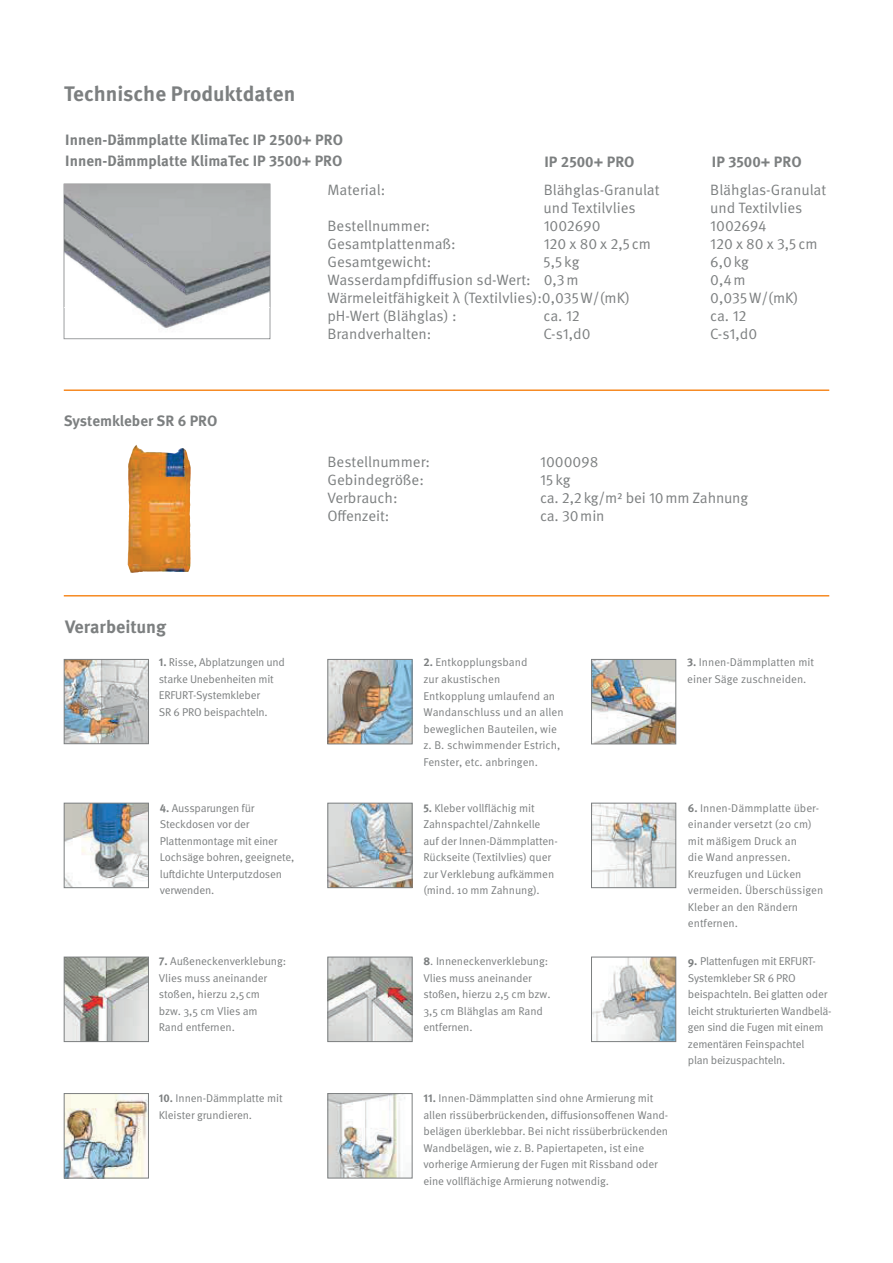
<style>
.page{position:relative;width:893px;height:1263px;background:#fff}
.page>*{position:absolute;margin:0;border:0;box-sizing:border-box;transform-origin:0 0}
.t1{font:700 21px "Meta Pro";color:#7c7f80}
.t2{font:700 18px "Meta Pro";color:#7c7f80}
.t3{font:15px "Meta Pro";color:#7c7f80}
.t4{font:700 15px/21px "Meta Pro";color:#7c7f80}
.t5{font:11.25px/16.5px "Meta Pro";letter-spacing:-.01em;color:#7c7f80}
.s1{font-weight:700}
</style>
<div class="page">
<img style="left:66px;top:661px;width:81px;height:81px">
<div style="left:64px;top:659px;width:85px;height:85px;border:1px solid #7c7f80"></div>
<img style="left:66px;top:805px;width:81px;height:81px">
<div style="left:64px;top:803px;width:85px;height:85px;border:1px solid #7c7f80"></div>
<img style="left:593px;top:661px;width:81px;height:81px">
<div style="left:591px;top:659px;width:85px;height:85px;border:1px solid #7c7f80"></div>
<img style="left:329px;top:661px;width:81px;height:81px">
<div style="left:327px;top:659px;width:85px;height:85px;border:1px solid #7c7f80"></div>
<img style="left:593px;top:805px;width:81px;height:81px">
<div style="left:591px;top:803px;width:85px;height:85px;border:1px solid #7c7f80"></div>
<img style="left:329px;top:805px;width:81px;height:81px">
<div style="left:327px;top:803px;width:85px;height:85px;border:1px solid #7c7f80"></div>
<img style="left:66px;top:959px;width:81px;height:81px">
<div style="left:64px;top:957px;width:85px;height:85px;border:1px solid #7c7f80"></div>
<img style="left:329px;top:959px;width:81px;height:81px">
<div style="left:327px;top:957px;width:85px;height:85px;border:1px solid #7c7f80"></div>
<img style="left:593px;top:959px;width:81px;height:81px">
<div style="left:591px;top:957px;width:85px;height:85px;border:1px solid #7c7f80"></div>
<img style="left:66px;top:1095px;width:81px;height:81px">
<div style="left:64px;top:1093px;width:85px;height:85px;border:1px solid #7c7f80"></div>
<img style="left:329px;top:1095px;width:76px;height:81px">
<div style="left:327px;top:1093px;width:85px;height:85px;border:1px solid #7c7f80"></div>
<svg style="left:64px;top:307px;width:206px;height:32px"></svg>
<img style="left:64px;top:184px;width:206px;height:123px">
<img style="left:128px;top:446px;width:63px;height:127px">
<hr style="left:64px;top:389px;width:765px;height:2px;background:#f68a22">
<hr style="left:64px;top:595px;width:765px;height:2px;background:#f68a22">
<h1 class="t1" style="left:64px;top:86px;width:233px">Technische Produktdaten</h1>
<h3 class="t4" style="left:65px;top:131px;width:279px">Innen-Dämmplatte KlimaTec IP 2500+ PRO<br>Innen-Dämmplatte KlimaTec IP 3500+ PRO</h3>
<h3 class="t3" style="left:327px;top:184px;width:60px">Material:</h3>
<h3 class="t3" style="left:544px;top:184px;width:118px">Blähglas-Granulat</h3>
<h3 class="t3" style="left:710px;top:184px;width:118px">Blähglas-Granulat</h3>
<h3 class="t3" style="left:543px;top:202px;width:94px">und Textilvlies</h3>
<h3 class="t3" style="left:710px;top:202px;width:94px">und Textilvlies</h3>
<h3 class="t3" style="left:327px;top:220px;width:104px">Bestellnummer:</h3>
<h3 class="t3" style="left:544px;top:220px;width:58px">1002690</h3>
<h3 class="t3" style="left:710px;top:220px;width:58px">1002694</h3>
<h3 class="t3" style="left:327px;top:238px;width:130px">Gesamtplattenmaß:</h3>
<h3 class="t3" style="left:544px;top:238px;width:109px">120 x 80 x 2,5 cm</h3>
<h3 class="t3" style="left:710px;top:238px;width:109px">120 x 80 x 3,5 cm</h3>
<h3 class="t3" style="left:327px;top:256px;width:105px">Gesamtgewicht:</h3>
<h3 class="t3" style="left:544px;top:256px;width:37px">5,5 kg</h3>
<h3 class="t3" style="left:710px;top:256px;width:40px">6,0 kg</h3>
<h3 class="t3" style="left:327px;top:274px;width:253px">Wasserdampfdiffusion sd-Wert: 0,3 m</h3>
<h3 class="t3" style="left:710px;top:274px;width:37px">0,4 m</h3>
<h3 class="t3" style="left:327px;top:292px;width:304px">Wärmeleitfähigkeit λ (Textilvlies):0,035W/(mK)</h3>
<h3 class="t3" style="left:710px;top:292px;width:90px">0,035 W/(mK)</h3>
<h3 class="t3" style="left:327px;top:310px;width:131px">pH-Wert (Blähglas) :</h3>
<h3 class="t3" style="left:543px;top:310px;width:38px">ca. 12</h3>
<h3 class="t3" style="left:710px;top:310px;width:38px">ca. 12</h3>
<h3 class="t3" style="left:327px;top:328px;width:106px">Brandverhalten:</h3>
<h3 class="t3" style="left:543px;top:328px;width:49px">C-s1,d0</h3>
<h3 class="t3" style="left:710px;top:328px;width:49px">C-s1,d0</h3>
<h3 class="t4" style="left:544px;top:152px;width:92px">IP 2500+ PRO</h3>
<h3 class="t4" style="left:712px;top:152px;width:91px">IP 3500+ PRO</h3>
<h3 class="t4" style="left:64px;top:411px;width:155px">Systemkleber SR 6 PRO</h3>
<h3 class="t3" style="left:327px;top:456px;width:104px">Bestellnummer:</h3>
<h3 class="t3" style="left:540px;top:456px;width:60px">1000098</h3>
<h3 class="t3" style="left:327px;top:474px;width:98px">Gebindegröße:</h3>
<h3 class="t3" style="left:540px;top:474px;width:32px">15kg</h3>
<h3 class="t3" style="left:327px;top:492px;width:72px">Verbrauch:</h3>
<h3 class="t3" style="left:540px;top:492px;width:210px">ca. 2,2 kg/m² bei 10 mm Zahnung</h3>
<h3 class="t3" style="left:327px;top:510px;width:63px">Offenzeit:</h3>
<h3 class="t3" style="left:540px;top:510px;width:66px">ca. 30 min</h3>
<h2 class="t2" style="left:65px;top:620px;width:103px">Verarbeitung</h2>
<p class="t5" style="left:159px;top:655px;width:128px"><span class="s1">1.</span> Risse, Abplatzungen und starke Unebenheiten mit<br>ERFURT-Systemkleber<br>SR 6 PRO beispachteln.</p>
<p class="t5" style="left:160px;top:800px;width:136px"><span class="s1">4.</span> Aussparungen für<br>Steckdosen vor der<br>Plattenmontage mit einer<br>Lochsäge bohren, geeignete, luftdichte Unterputzdosen verwenden.</p>
<p class="t5" style="left:423px;top:655px;width:142px"><span class="s1">2.</span> Entkopplungsband<br>zur akustischen<br>Entkopplung umlaufend an<br>Wandanschluss und an allen beweglichen Bauteilen, wie z. B. schwimmender Estrich,<br>Fenster, etc. anbringen.</p>
<p class="t5" style="left:423px;top:800px;width:136px"><span class="s1">5.</span> Kleber vollflächig mit<br>Zahnspachtel/Zahnkelle auf der Innen-Dämmplatten-<br>Rückseite (Textilvlies) quer zur Verklebung aufkämmen (mind. 10 mm Zahnung).</p>
<p class="t5" style="left:687px;top:655px;width:129px"><span class="s1">3.</span> Innen-Dämmplatten mit einer Säge zuschneiden.</p>
<p class="t5" style="left:688px;top:800px;width:137px"><span class="s1">6.</span> Innen-Dämmplatte über&shy;einander versetzt (20 cm) mit mäßigem Druck an<br>die Wand anpressen.<br>Kreuzfugen und Lücken vermeiden. Überschüssigen<br>Kleber an den Rändern entfernen.</p>
<p class="t5" style="left:159px;top:954px;width:129px"><span class="s1">7.</span> Außeneckenverklebung:<br>Vlies muss aneinander stoßen, hierzu 2,5cm<br>bzw. 3,5 cm Vlies am<br>Rand entfernen.</p>
<p class="t5" style="left:423px;top:954px;width:129px"><span class="s1">8</span>. Inneneckenverklebung:<br>Vlies muss aneinander stoßen, hierzu 2,5 cm bzw.<br>3,5 cm Blähglas am Rand entfernen.</p>
<p class="t5" style="left:688px;top:954px;width:145px"><span class="s1">9.</span> Plattenfugen mit ERFURT-<br>Systemkleber SR 6 PRO beispachteln. Bei glatten oder leicht strukturierten Wandbelä&shy;gen sind die Fugen mit einem zementären Feinspachtel<br>plan beizuspachteln.</p>
<p class="t5" style="left:159px;top:1091px;width:125px"><span class="s1">10.</span> Innen-Dämmplatte mit<br>Kleister grundieren.</p>
<p class="t5" style="left:423px;top:1091px;width:246px"><span class="s1">11.</span> Innen-Dämmplatten sind ohne Armierung mit allen rissüberbrückenden, diffusionsoffenen Wand&shy;belägen überklebbar. Bei nicht rissüberbrückenden Wandbelägen, wie z. B. Papiertapeten, ist eine vorherige Armierung der Fugen mit Rissband oder eine vollflächige Armierung notwendig.</p>
</div>
